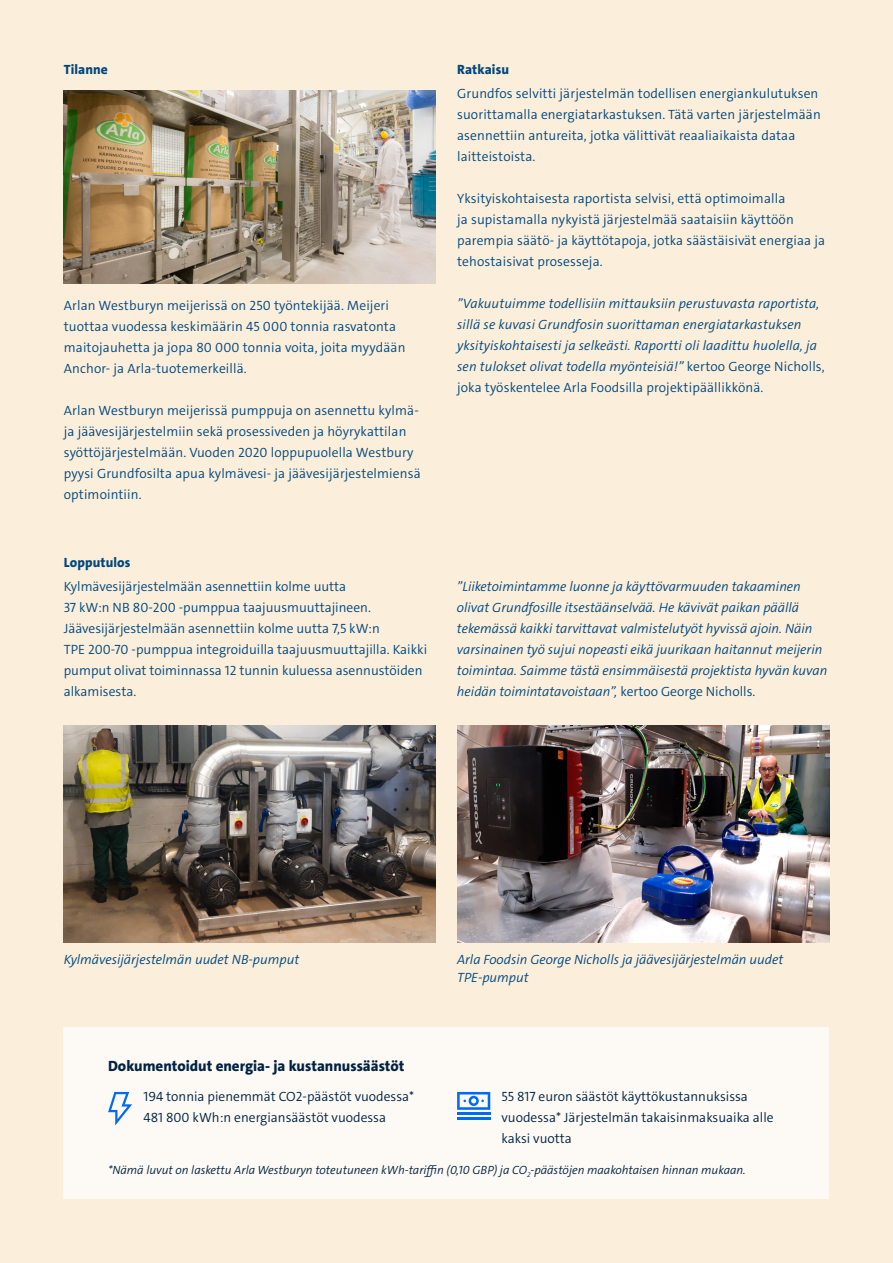
<style>
.page{position:relative;width:893px;height:1263px;background:#fbeedb}
.page>*{position:absolute;margin:0;border:0;box-sizing:border-box;transform-origin:0 0}
.t1{font:800 15px "Grundfos The Sans";color:#002343}
.t2{font:300 13.5px/21px "Grundfos The Sans";letter-spacing:.01em;color:#00477d}
.t3{font:italic 300 13.5px/21px "Grundfos The Sans";color:#00477d}
.t4{font:300 13.5px/21px "Grundfos The Sans";color:#002343}
.t5{font:800 13.5px "Grundfos The Sans";letter-spacing:.005em;color:#00477d}
.t6{font:italic 300 12px "Grundfos The Sans";color:#002343}
.s1{font-style:normal}
</style>
<div class="page">
<div style="left:64px;top:1028px;width:765px;height:171px;background:#fdf9f4"></div>
<img style="left:64px;top:725px;width:372px;height:217px">
<img style="left:457px;top:725px;width:372px;height:217px">
<img style="left:64px;top:90px;width:372px;height:193px">
<svg style="left:108px;top:1092px;width:24px;height:33px"></svg>
<hr style="left:457px;top:1112px;width:33px;height:3px;background:#006af7">
<hr style="left:457px;top:1117px;width:33px;height:3px;background:#006af7">
<svg style="left:457px;top:1092px;width:33px;height:18px"></svg>
<p class="t5" style="left:64px;top:61px;width:46px">Tilanne</p>
<p class="t2" style="left:64px;top:295px;width:343px">Arlan Westburyn meijerissä on 250 työntekijää. Meijeri tuottaa vuodessa keskimäärin 45 000 tonnia rasvatonta maitojauhetta ja jopa 80 000 tonnia voita, joita myydään Anchor‑ ja Arla-tuotemerkeillä.</p>
<p class="t2" style="left:64px;top:400px;width:358px">Arlan Westburyn meijerissä pumppuja on asennettu kylmä‑ ja jäävesijärjestelmiin sekä prosessiveden ja höyrykattilan syöttöjärjestelmään. Vuoden 2020 loppupuolella Westbury pyysi Grundfosilta apua kylmävesi‑ ja jäävesijärjestelmiensä optimointiin.</p>
<p class="t5" style="left:457px;top:61px;width:53px">Ratkaisu</p>
<p class="t2" style="left:457px;top:83px;width:365px">Grundfos selvitti järjestelmän todellisen energiankulutuksen suorittamalla energiatarkastuksen. Tätä varten järjestelmään asennettiin antureita, jotka välittivät reaaliaikaista dataa laitteistoista.</p>
<p class="t2" style="left:457px;top:188px;width:369px">Yksityiskohtaisesta raportista selvisi, että optimoimalla<br>ja supistamalla nykyistä järjestelmää saataisiin käyttöön parempia säätö‑ ja käyttötapoja, jotka säästäisivät energiaa ja tehostaisivat prosesseja.</p>
<p class="t3" style="left:457px;top:293px;width:369px">”Vakuutuimme todellisiin mittauksiin perustuvasta raportista, sillä se kuvasi Grundfosin suorittaman energiatarkastuksen yksityiskohtaisesti ja selkeästi. Raportti oli laadittu huolella, ja sen tulokset olivat todella myönteisiä!” <span class="s1">kertoo George Nicholls, joka työskentelee Arla Foodsilla projektipäällikkönä.</span></p>
<p class="t5" style="left:64px;top:553px;width:68px">Lopputulos</p>
<p class="t2" style="left:64px;top:576px;width:365px">Kylmävesijärjestelmään asennettiin kolme uutta<br>37 kW:n NB 80-200 ‑pumppua taajuusmuuttajineen.<br>Jäävesijärjestelmään asennettiin kolme uutta 7,5 kW:n<br>TPE 200-70 ‑pumppua integroiduilla taajuusmuuttajilla. Kaikki pumput olivat toiminnassa 12 tunnin kuluessa asennustöiden alkamisesta.</p>
<p class="t3" style="left:457px;top:576px;width:372px">”Liiketoimintamme luonne ja käyttövarmuuden takaaminen olivat Grundfosille itsestäänselvää. He kävivät paikan päällä tekemässä kaikki tarvittavat valmistelutyöt hyvissä ajoin. Näin varsinainen työ sujui nopeasti eikä juurikaan haitannut meijerin toimintaa. Saimme tästä ensimmäisestä projektista hyvän kuvan heidän toimintatavoistaan”, <span class="s1">kertoo George Nicholls.</span></p>
<p class="t3" style="left:64px;top:949px;width:237px">Kylmävesijärjestelmän uudet NB-pumput</p>
<p class="t3" style="left:457px;top:951px;width:328px;line-height:18px">Arla Foodsin George Nicholls ja jäävesijärjestelmän uudet<br>TPE-pumput</p>
<p class="t1" style="left:108px;top:1056px;width:298px">Dokumentoidut energia‑ ja kustannussäästöt</p>
<p class="t4" style="left:143px;top:1085px;width:272px">194 tonnia pienemmät CO2-päästöt vuodessa*<br>481 800 kWh:n energiansäästöt vuodessa</p>
<p class="t4" style="left:501px;top:1085px;width:274px">55 817 euron säästöt käyttökustannuksissa vuodessa* Järjestelmän takaisinmaksuaika alle kaksi vuotta</p>
<p class="t6" style="left:108px;top:1162px;width:639px">*Nämä luvut on laskettu Arla Westburyn toteutuneen kWh-tariffin (0,10 GBP) ja CO<sub>2</sub>-päästöjen maakohtaisen hinnan mukaan.</p>
</div>
